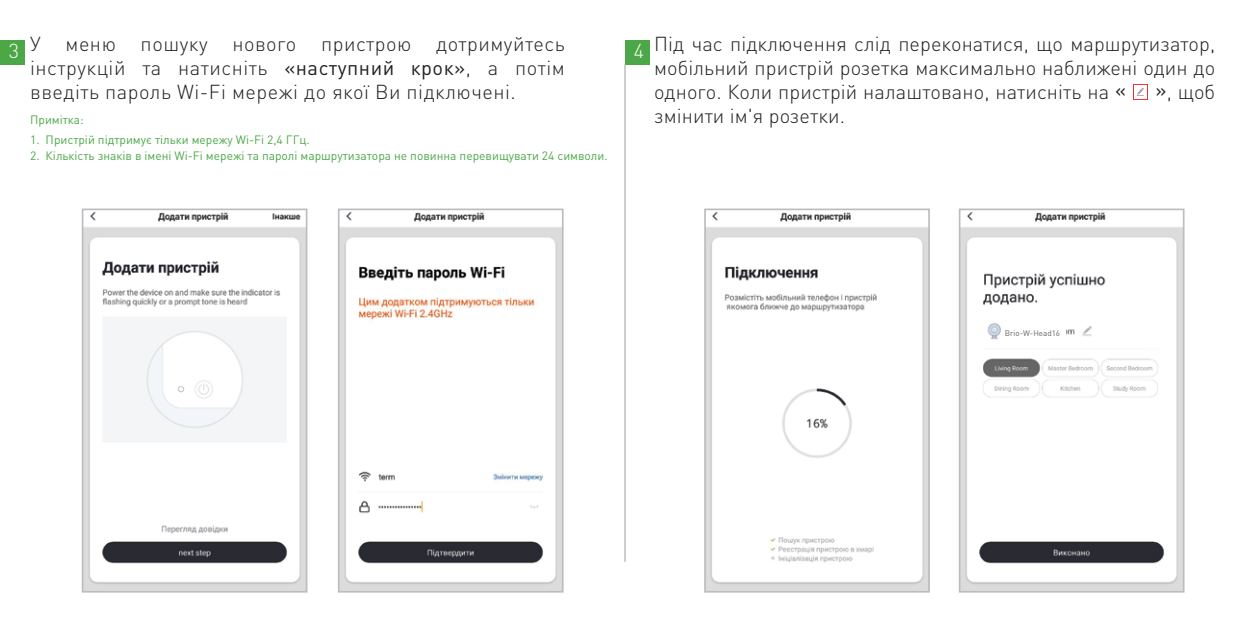
<style>
.page{position:relative;width:1250px;height:626px;background:#fff}
.page>*{position:absolute;margin:0;border:0;box-sizing:border-box;transform-origin:0 0}
.t1{font:300 20px/24px "DIN Pro";letter-spacing:.005em;color:#231f20;text-align:justify}
.t2{font:300 20px "DIN Pro";color:#fff}
.t3{font:12px "DIN Pro";color:#4ca847}
.t4{font:8px "DIN Pro";color:#666}
.s1{font-weight:400}
</style>
<div class="page">
<div style="left:625px;top:40px;width:24px;height:24px;background:#4ca847"></div>
<div style="left:0;top:40px;width:24px;height:24px;background:#4ca847"></div>
<img style="left:1133px;top:85px;width:11px;height:14px">
<img style="left:85px;top:212px;width:219px;height:378px">
<div style="left:82px;top:209px;width:225px;height:384px;border:2px solid #bcbdc0"></div>
<img style="left:341px;top:212px;width:219px;height:378px">
<div style="left:338px;top:209px;width:225px;height:384px;border:2px solid #bcbdc0"></div>
<img style="left:707px;top:212px;width:220px;height:378px">
<div style="left:704px;top:209px;width:226px;height:384px;border:2px solid #bcbdc0"></div>
<img style="left:961px;top:212px;width:220px;height:378px">
<img style="left:974px;top:309px;width:171px;height:39px">
<div style="left:958px;top:209px;width:226px;height:384px;border:2px solid #bcbdc0"></div>
<div style="left:1002px;top:326px;width:64px;height:10px;background:#fff"></div>
<hr style="left:624px;top:64px;width:1px;height:498px;background:#a8a9ad">
<p class="t1" style="left:30px;top:31px;width:536px">У меню пошуку нового пристрою дотримуйтесь інструкцій та натисніть <span class="s1">«наступний крок»</span>, а потім введіть пароль Wi-Fi мережі до якої Ви підключені.</p>
<p class="t2" style="left:9px;top:39px;width:12px">3</p>
<p class="t2" style="left:634px;top:39px;width:12px">4</p>
<p class="t3" style="left:30px;top:112px;width:55px">Примітка:</p>
<p class="t3" style="left:30px;top:132px;width:281px">1. Пристрій підтримує тільки мережу Wi-Fi 2,4 ГГц.</p>
<p class="t3" style="left:30px;top:148px;width:579px">2. Кількість знаків в імені Wi-Fi мережі та паролі маршрутизатора не повинна перевищувати 24 символи.</p>
<p class="t1" style="left:654px;top:32px;width:562px">Під час підключення слід переконатися, що маршрутизатор, мобільний пристрій розетка максимально наближені один до одного. Коли пристрій налаштовано, натисніть на <span class="s1">«</span></p>
<p class="t1" style="left:1155px;top:80px;width:61px"><span class="s1">»</span>, щоб</p>
<p class="t1" style="left:654px;top:104px;width:192px">змінити ім'я розетки.</p>
<p class="t4" style="left:1004px;top:328px;width:57px">Brio-W-Head16</p>
</div>
